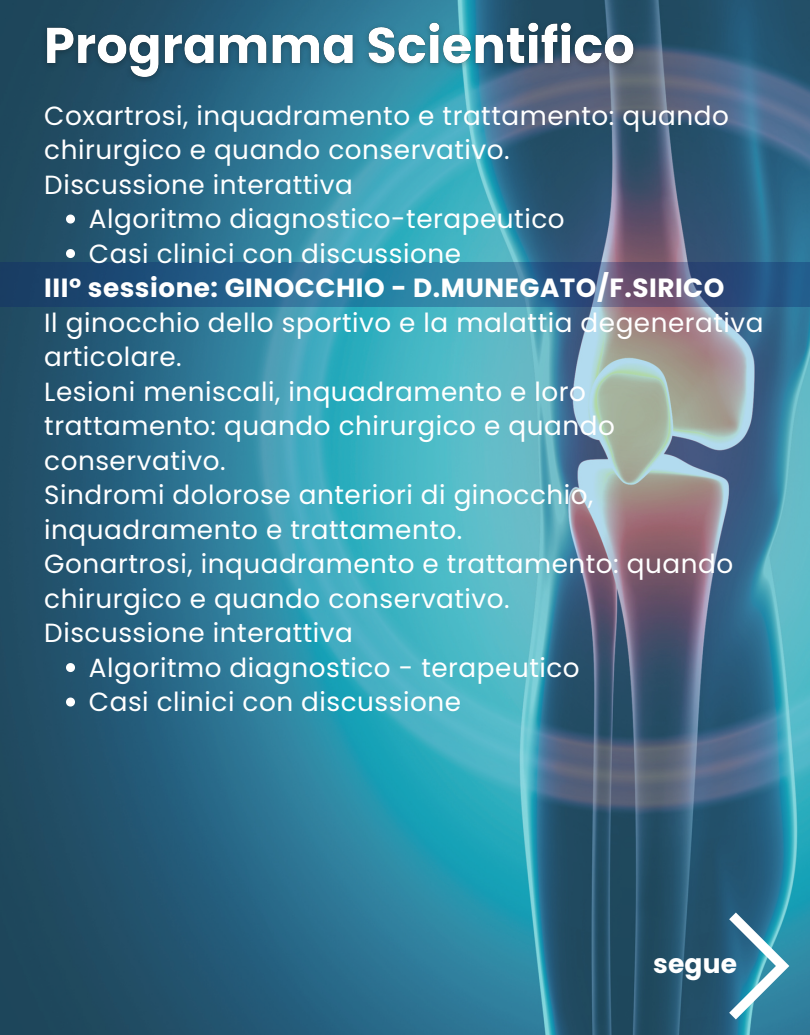
<style>
.page{position:relative;width:810px;height:1035px;background:#fff}
.page>*{position:absolute;margin:0;border:0;box-sizing:border-box;transform-origin:0 0}
.t1{font:700 26.4px "Poppins";letter-spacing:.005em;color:#fff}
.t2{font:26.3px/34.5px "Poppins";letter-spacing:.02em;color:#fff}
.t3{font:700 26.3px "Poppins";letter-spacing:.02em;color:#fff}
</style>
<div class="page">
<img style="left:0;top:0;width:810px;height:1035px">
<svg style="left:729px;top:913px;width:60px;height:106px"></svg>
<img style="left:38px;top:12px;width:605px;height:77px">
<svg style="left:0;top:263px;width:810px;height:44px;background:#2f6189"></svg>
<svg style="left:66px;top:215px;width:9px;height:9px"></svg>
<svg style="left:66px;top:249px;width:9px;height:9px"></svg>
<svg style="left:66px;top:663px;width:9px;height:9px"></svg>
<svg style="left:66px;top:698px;width:9px;height:9px"></svg>
<p class="t2" style="left:44px;top:98px;width:686px">Coxartrosi, inquadramento e trattamento: quando chirurgico e quando conservativo.</p>
<p class="t2" style="left:44px;top:167px;width:310px">Discussione interattiva</p>
<p class="t2" style="left:89px;top:202px;width:477px">Algoritmo diagnostico-terapeutico</p>
<p class="t2" style="left:89px;top:236px;width:374px">Casi clinici con discussione</p>
<p class="t3" style="left:44px;top:269px;width:682px">III° sessione: GINOCCHIO - D.MUNEGATO/F.SIRICO</p>
<p class="t2" style="left:44px;top:305px;width:721px">Il ginocchio dello sportivo e la malattia degenerativa articolare.</p>
<p class="t2" style="left:44px;top:374px;width:543px">Lesioni meniscali, inquadramento e loro</p>
<p class="t2" style="left:44px;top:409px;width:572px">trattamento: quando chirurgico e quando</p>
<p class="t2" style="left:44px;top:443px;width:183px">conservativo.</p>
<p class="t2" style="left:44px;top:478px;width:551px">Sindromi dolorose anteriori di ginocchio, inquadramento e trattamento.</p>
<p class="t2" style="left:44px;top:547px;width:691px">Gonartrosi, inquadramento e trattamento: quando chirurgico e quando conservativo.</p>
<p class="t2" style="left:44px;top:616px;width:310px">Discussione interattiva</p>
<p class="t2" style="left:89px;top:650px;width:492px">Algoritmo diagnostico - terapeutico</p>
<p class="t2" style="left:89px;top:685px;width:374px">Casi clinici con discussione</p>
<p class="t1" style="left:653px;top:946px;width:85px">segue</p>
</div>
